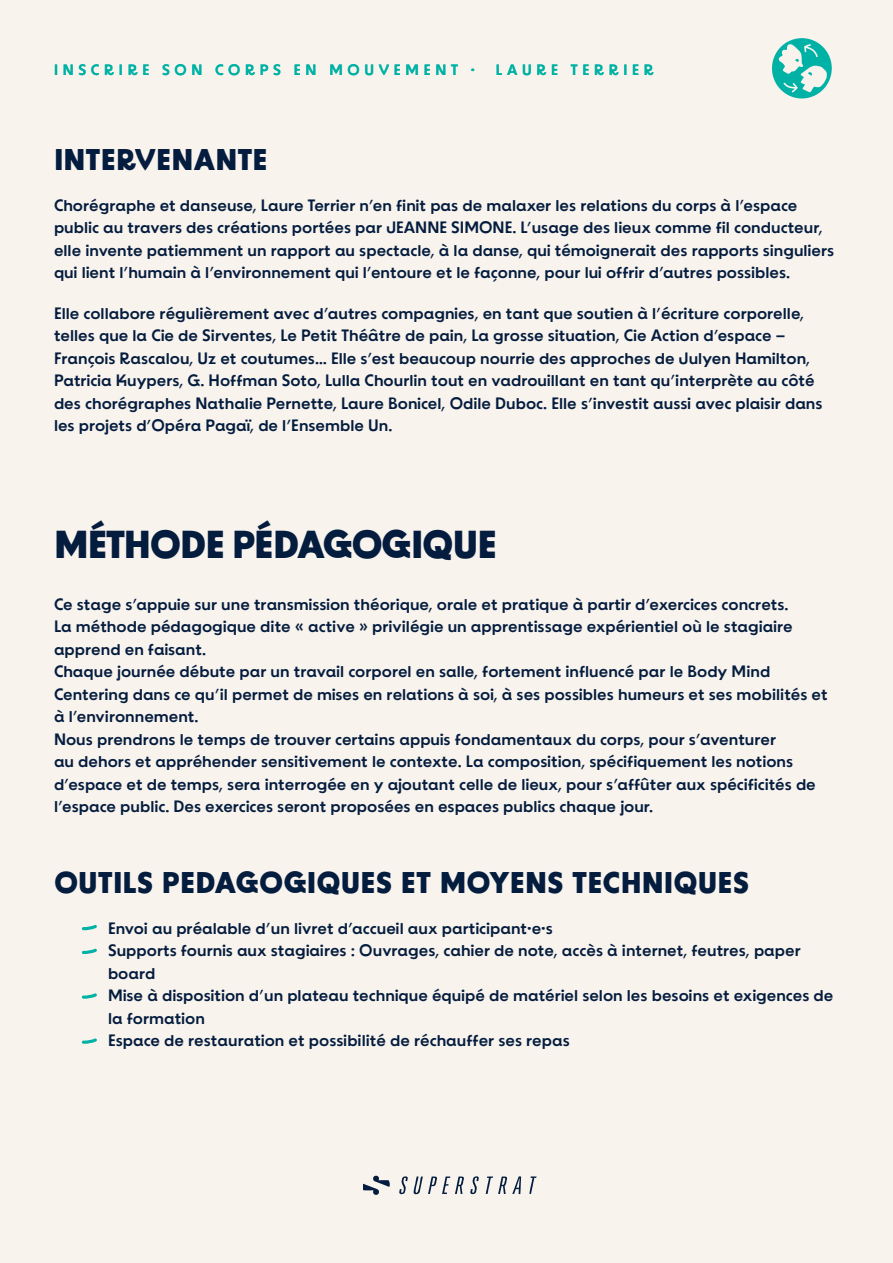
<style>
.page{position:relative;width:893px;height:1263px;background:#fff}
.page>*{position:absolute;margin:0;border:0;box-sizing:border-box;transform-origin:0 0}
.titre_formation{font:700 39px "BD Supper";letter-spacing:-.035em;color:#041c3e}
.titre_partie{font:700 30px "BD Supper";color:#041c3e}
.texte{font:16.5px/22.5px "BD Supper";color:#041c3e}
.xx{font:15px "BD Supper";letter-spacing:.315em;color:#00b2a5}
</style>
<div class="page">
<img style="left:363px;top:1162px;width:173px;height:47px">
<img style="left:764px;top:34px;width:75px;height:71px">
<svg style="left:82px;top:925px;width:15px;height:5px"></svg>
<svg style="left:82px;top:1038px;width:15px;height:6px"></svg>
<svg style="left:82px;top:948px;width:15px;height:6px"></svg>
<svg style="left:82px;top:993px;width:15px;height:6px"></svg>
<p class="xx" style="left:54px;top:61px;width:422px">INSCRIRE SON CORPS EN MOUVEMENT ·</p>
<p class="xx" style="left:496px;top:61px;width:160px">LAURE TERRIER</p>
<p class="titre_partie" style="left:54px;top:141px;width:215px">INTERVENANTE</p>
<p class="texte" style="left:54px;top:194px;width:782px">Chorégraphe et danseuse, Laure Terrier n’en finit pas de malaxer les relations du corps à l’espace public au travers des créations portées par JEANNE SIMONE. L’usage des lieux comme fil conducteur, elle invente patiemment un rapport au spectacle, à la danse, qui témoignerait des rapports singuliers qui lient l’humain à l’environnement qui l’entoure et le façonne, pour lui offrir d’autres possibles.</p>
<p class="texte" style="left:54px;top:302px;width:770px">Elle collabore régulièrement avec d’autres compagnies, en tant que soutien à l’écriture corporelle, telles que la Cie de Sirventes, Le Petit Théâtre de pain, La grosse situation, Cie Action d’espace – François Rascalou, Uz et coutumes… Elle s’est beaucoup nourrie des approches de Julyen Hamilton, Patricia Kuypers, G. Hoffman Soto, Lulla Chourlin tout en vadrouillant en tant qu’interprète au côté des chorégraphes Nathalie Pernette, Laure Bonicel, Odile Duboc. Elle s’investit aussi avec plaisir dans les projets d’Opéra Pagaï, de l’Ensemble Un.</p>
<p class="titre_formation" style="left:54px;top:520px;width:445px">MÉTHODE PÉDAGOGIQUE</p>
<p class="texte" style="left:54px;top:593px;width:775px">Ce stage s’appuie sur une transmission théorique, orale et pratique à partir d’exercices concrets.<br>La méthode pédagogique dite « active » privilégie un apprentissage expérientiel où le stagiaire apprend en faisant.<br>Chaque journée débute par un travail corporel en salle, fortement influencé par le Body Mind Centering dans ce qu’il permet de mises en relations à soi, à ses possibles humeurs et ses mobilités et à l’environnement.<br>Nous prendrons le temps de trouver certains appuis fondamentaux du corps, pour s’aventurer<br>au dehors et appréhender sensitivement le contexte. La composition, spécifiquement les notions d’espace et de temps, sera interrogée en y ajoutant celle de lieux, pour s’affûter aux spécificités de l’espace public. Des exercices seront proposées en espaces publics chaque jour.</p>
<p class="titre_partie" style="left:54px;top:864px;width:697px">OUTILS PEDAGOGIQUES ET MOYENS TECHNIQUES</p>
<p class="texte" style="left:108px;top:917px;width:727px">Envoi au préalable d’un livret d’accueil aux participant·e·s<br>Supports fournis aux stagiaires : Ouvrages, cahier de note, accès à internet, feutres, paper board<br>Mise à disposition d’un plateau technique équipé de matériel selon les besoins et exigences de la formation<br>Espace de restauration et possibilité de réchauffer ses repas</p>
</div>
